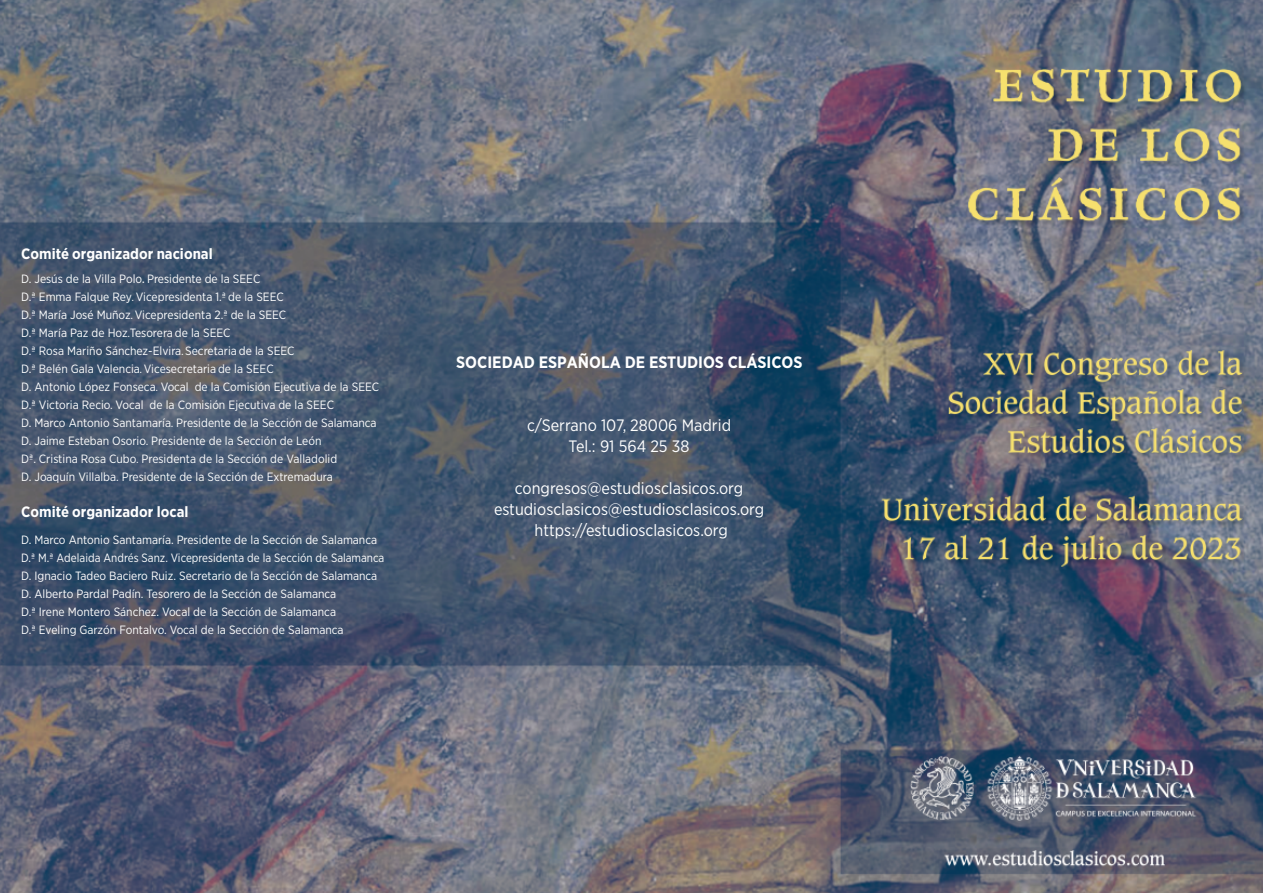
<style>
.page{position:relative;width:1263px;height:893px;background:#fff}
.page>*{position:absolute;margin:0;border:0;box-sizing:border-box;transform-origin:0 0}
.t1{font:16.5px/21px "Gotham Narrow";color:#fff;text-align:center}
.t2{font:700 16.5px "Gotham Narrow";color:#fff}
.t3{font:700 15px "Gotham Narrow";color:#fff}
.t4{font:12px/18px "Gotham Narrow";color:#fff}
.s1{font-family:"Gotham Condensed";font-size:15px}
.s2{font-family:"Gotham Condensed"}
</style>
<div class="page">
<img style="left:0;top:0;width:1263px;height:893px">
<p class="t3" style="left:21px;top:247px;width:193px">Comité organizador nacional</p>
<p class="t4" style="left:21px;top:270px;width:359px">D. Jesús de la Villa Polo<span class="s1">.</span> Presidente de la SEEC<br>D.ª Emma Falque Rey<span class="s2">.</span> Vicepresidenta 1.ª de la SEEC<br>D.ª María José Muñoz<span class="s2">.</span>Vicepresidenta 2.ª de la SEEC<br>D.ª María Paz de Hoz<span class="s2">.</span>Tesorera de la SEEC<br>D.ª Rosa Mariño Sánchez-Elvira<span class="s2">.</span> Secretaria de la SEEC<br>D.ª Belén Gala Valencia<span class="s2">.</span> Vicesecretaria de la SEEC<br>D. Antonio López Fonseca<span class="s2">.</span> Vocal de la Comisión Ejecutiva de la SEEC D.ª Victoria Recio<span class="s2">.</span> Vocal de la Comisión Ejecutiva de la SEEC<br>D. Marco Antonio Santamaría<span class="s2">.</span> Presidente de la Sección de Salamanca D. Jaime Esteban Osorio<span class="s2">.</span> Presidente de la Sección de León<br>Dª. Cristina Rosa Cubo<span class="s2">.</span> Presidenta de la Sección de Valladolid<br>D. Joaquín Villalba. Presidente de la Sección de Extremadura</p>
<p class="t3" style="left:21px;top:505px;width:169px">Comité organizador local</p>
<p class="t4" style="left:21px;top:531px;width:365px">D. Marco Antonio Santamaría. Presidente de la Sección de Salamanca D.ª M.ª Adelaida Andrés Sanz. Vicepresidenta de la Sección de Salamanca D. Ignacio Tadeo Baciero Ruiz. Secretario de la Sección de Salamanca D. Alberto Pardal Padín. Tesorero de la Sección de Salamanca<br>D.ª Irene Montero Sánchez. Vocal de la Sección de Salamanca<br>D.ª Eveling Garzón Fontalvo. Vocal de la Sección de Salamanca</p>
<h1 class="t2" style="left:456px;top:355px;width:348px">SOCIEDAD ESPAÑOLA DE ESTUDIOS CLÁSICOS</h1>
<h1 class="t1" style="left:527px;top:416px;width:205px">c/Serrano 107, 28006 Madrid<br>Tel.: 91 564 25 38</h1>
<h1 class="t1" style="left:494px;top:479px;width:272px">congresos@estudiosclasicos.org estudiosclasicos@estudiosclasicos.org https://estudiosclasicos.org</h1>
</div>
